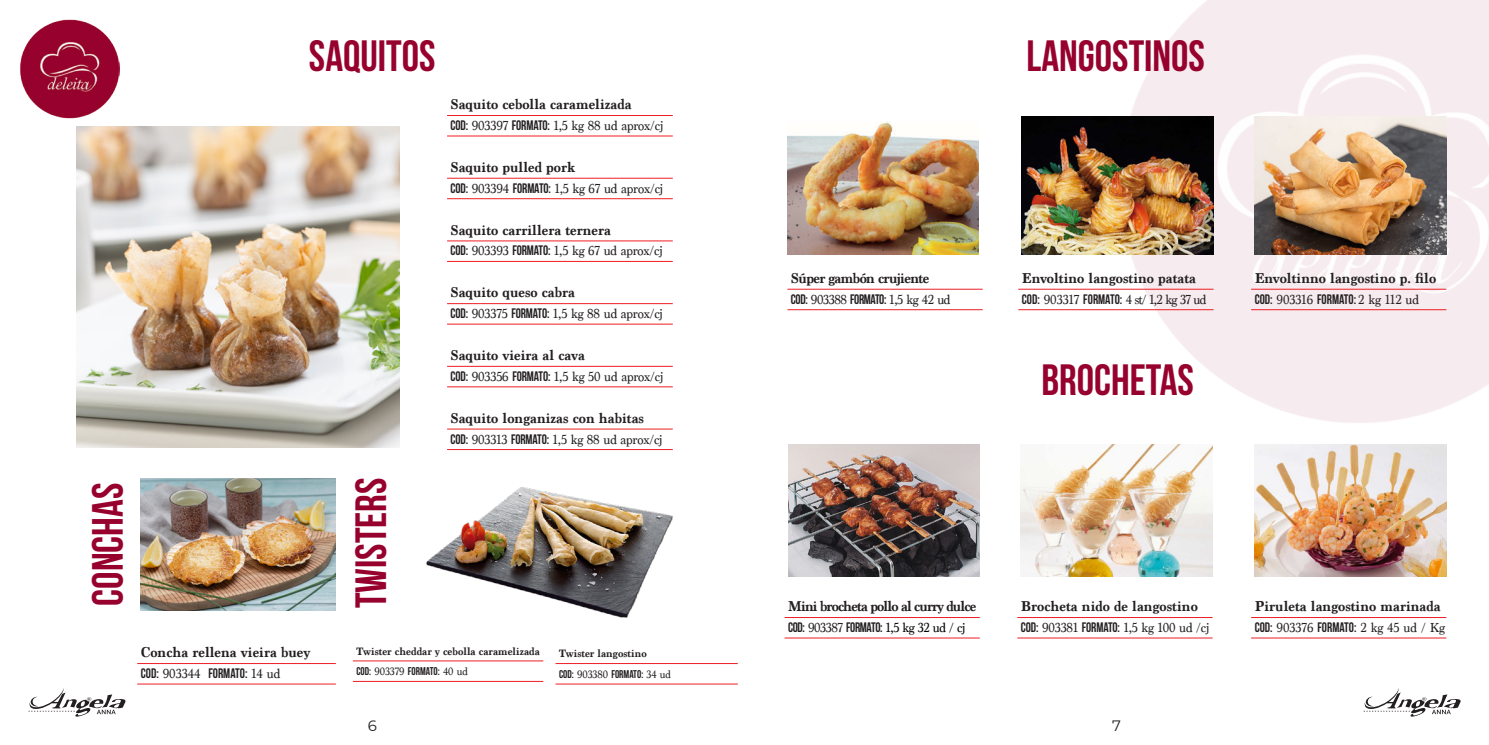
<style>
.page{position:relative;width:1489px;height:745px;background:#fff}
.page>*{position:absolute;margin:0;border:0;box-sizing:border-box;transform-origin:0 0}
.t1{font:43.75px "Bebas Neue";color:#97012d}
.t2{font:700 15px "Marion";color:#231f20;scale:.95 1}
.t3{font:700 15px "Marion";letter-spacing:-.06em;color:#231f20;scale:.95 1}
.t4{font:700 15px "Marion";letter-spacing:-.04em;color:#231f20;scale:.95 1}
.t5{font:15px "Montserrat";color:#231f20}
.t6{font:13.75px "Marion";letter-spacing:-.01em;color:#231f20;scale:.95 1}
.t7{font:13.75px "Bebas Neue";letter-spacing:-.03em;color:#231f20;scale:.95 1}
.t8{font:13.75px "Marion";letter-spacing:-.03em;color:#231f20;scale:.95 1}
.t9{font:13.75px "Bebas Neue";color:#231f20;scale:.95 1}
.t10{font:700 11.25px "Marion";color:#231f20;scale:.95 1}
.t11{font:11.25px "Bebas Neue";color:#231f20;scale:.95 1}
.s1{font-family:"Bebas Neue"}
.s2{font-family:"Marion"}
.s3{font-family:"Marion";color:#000}
</style>
<div class="page">
<img style="left:20px;top:19px;width:99px;height:100px">
<img style="left:1100px;top:0;width:388px;height:423px">
<svg style="left:28px;top:688px;width:98px;height:28px"></svg>
<svg style="left:1363px;top:688px;width:97px;height:28px"></svg>
<hr style="left:447px;top:115px;width:225px;height:1px;background:#ee1d23">
<hr style="left:447px;top:136px;width:225px;height:1px;background:#ee1d23">
<hr style="left:447px;top:178px;width:225px;height:1px;background:#ee1d23">
<hr style="left:447px;top:198px;width:225px;height:1px;background:#ee1d23">
<hr style="left:447px;top:240px;width:225px;height:1px;background:#ee1d23">
<hr style="left:447px;top:261px;width:225px;height:1px;background:#ee1d23">
<hr style="left:447px;top:303px;width:225px;height:1px;background:#ee1d23">
<hr style="left:447px;top:323px;width:225px;height:1px;background:#ee1d23">
<hr style="left:447px;top:366px;width:225px;height:1px;background:#ee1d23">
<hr style="left:447px;top:386px;width:225px;height:1px;background:#ee1d23">
<hr style="left:447px;top:428px;width:225px;height:1px;background:#ee1d23">
<hr style="left:447px;top:449px;width:225px;height:1px;background:#ee1d23">
<img style="left:77px;top:126px;width:323px;height:321px">
<hr style="left:137px;top:662px;width:199px;height:1px;background:#ee1d23">
<hr style="left:137px;top:683px;width:199px;height:1px;background:#ee1d23">
<img style="left:141px;top:478px;width:195px;height:131px">
<hr style="left:787px;top:289px;width:195px;height:1px;background:#ee1d23">
<hr style="left:787px;top:309px;width:195px;height:1px;background:#ee1d23">
<hr style="left:784px;top:616px;width:195px;height:1px;background:#ee1d23">
<hr style="left:784px;top:637px;width:195px;height:1px;background:#ee1d23">
<hr style="left:1018px;top:289px;width:195px;height:1px;background:#ee1d23">
<hr style="left:1018px;top:309px;width:195px;height:1px;background:#ee1d23">
<hr style="left:1017px;top:616px;width:195px;height:1px;background:#ee1d23">
<hr style="left:1017px;top:637px;width:195px;height:1px;background:#ee1d23">
<hr style="left:1250px;top:289px;width:196px;height:1px;background:#ee1d23">
<hr style="left:1250px;top:309px;width:196px;height:1px;background:#ee1d23">
<hr style="left:1250px;top:616px;width:196px;height:1px;background:#ee1d23">
<hr style="left:1250px;top:637px;width:196px;height:1px;background:#ee1d23">
<img style="left:787px;top:122px;width:191px;height:132px">
<img style="left:788px;top:444px;width:191px;height:131px">
<img style="left:1021px;top:116px;width:192px;height:138px">
<img style="left:1020px;top:444px;width:192px;height:131px">
<img style="left:1254px;top:116px;width:192px;height:138px">
<img style="left:1254px;top:444px;width:192px;height:131px">
<hr style="left:555px;top:662px;width:182px;height:1px;background:#ee1d23">
<hr style="left:555px;top:683px;width:182px;height:1px;background:#ee1d23">
<hr style="left:353px;top:660px;width:190px;height:1px;background:#ee1d23">
<hr style="left:353px;top:680px;width:190px;height:1px;background:#ee1d23">
<img style="left:426px;top:487px;width:247px;height:131px">
<p class="t1" style="left:309px;top:32px;width:128px">SAQUITOS</p>
<p class="t1" style="left:1026px;top:32px;width:180px">LANGOSTINOS</p>
<p class="t1" style="left:84px;top:605px;width:124px;rotate:-90deg">CONCHAS</p>
<p class="t1" style="left:347px;top:608px;width:132px;rotate:-90deg">TWISTERS</p>
<p class="t2" style="left:450px;top:95px;width:192px">Saquito cebolla caramelizada</p>
<p class="t6" style="left:450px;top:117px;width:225px"><span class="s1">COD:</span> 903397 <span class="s1">FORMATO:</span> 1,5 kg 88 ud aprox/cj</p>
<p class="t2" style="left:450px;top:158px;width:132px">Saquito pulled pork</p>
<p class="t6" style="left:450px;top:180px;width:225px"><span class="s1">COD:</span> 903394 <span class="s1">FORMATO:</span> 1,5 kg 67 ud aprox/cj</p>
<p class="t2" style="left:450px;top:221px;width:170px">Saquito carrillera ternera</p>
<p class="t6" style="left:450px;top:242px;width:224px"><span class="s1">COD:</span> 903393 <span class="s1">FORMATO:</span> 1,5 kg 67 ud aprox/cj</p>
<p class="t2" style="left:450px;top:283px;width:132px">Saquito queso cabra</p>
<p class="t6" style="left:450px;top:305px;width:225px"><span class="s1">COD:</span> 903375 <span class="s1">FORMATO:</span> 1,5 kg 88 ud aprox/cj</p>
<p class="t2" style="left:450px;top:346px;width:143px">Saquito vieira al cava</p>
<p class="t6" style="left:450px;top:368px;width:225px"><span class="s1">COD:</span> 903356 <span class="s1">FORMATO:</span> 1,5 kg 50 ud aprox/cj</p>
<p class="t2" style="left:450px;top:408px;width:205px">Saquito longanizas con habitas</p>
<p class="t6" style="left:450px;top:430px;width:224px"><span class="s1">COD:</span> 903313 <span class="s1">FORMATO:</span> 1,5 kg 88 ud aprox/cj</p>
<p class="t2" style="left:141px;top:643px;width:180px">Concha rellena vieira buey</p>
<p class="t9" style="left:141px;top:665px;width:148px">COD: <span class="s2">903344</span> FORMATO: <span class="s2">14 ud</span></p>
<p class="t10" style="left:356px;top:643px;width:195px">Twister cheddar y cebolla caramelizada</p>
<p class="t11" style="left:356px;top:665px;width:119px">COD: <span class="s2">903379</span> FORMATO: <span class="s2">40 ud</span></p>
<p class="t10" style="left:559px;top:646px;width:94px">Twister langostino</p>
<p class="t11" style="left:559px;top:667px;width:119px">COD: <span class="s2">903380</span> FORMATO: <span class="s2">34 ud</span></p>
<p class="t4" style="left:791px;top:269px;width:147px">Súper gambón crujiente</p>
<p class="t8" style="left:791px;top:291px;width:169px"><span class="s1">COD:</span> 903388 <span class="s1">FORMATO:</span> 1,5 kg 42 ud</p>
<p class="t2" style="left:1021px;top:269px;width:185px">Envoltino langostino patata</p>
<p class="t6" style="left:1021px;top:291px;width:196px"><span class="s1">COD:</span> 903317 <span class="s1">FORMATO:</span> 4 st/ 1,2 kg 37 ud</p>
<p class="t1" style="left:1041px;top:355px;width:154px">BROCHETAS</p>
<p class="t3" style="left:788px;top:597px;width:199px">Mini brocheta pollo al curry dulce</p>
<p class="t7" style="left:788px;top:619px;width:188px">COD: <span class="s2">903387</span> FORMATO: <span class="s3">1,5 kg 32 ud / cj</span></p>
<p class="t2" style="left:1020px;top:597px;width:188px">Brocheta nido de langostino</p>
<p class="t6" style="left:1020px;top:619px;width:200px"><span class="s1">COD:</span> 903381 <span class="s1">FORMATO:</span> 1,5 kg 100 ud /cj</p>
<p class="t5" style="left:367px;top:715px;width:11px">6</p>
<p class="t5" style="left:1112px;top:715px;width:10px">7</p>
<p class="t2" style="left:1254px;top:269px;width:192px">Envoltinno langostino p. filo</p>
<p class="t6" style="left:1254px;top:291px;width:175px"><span class="s1">COD:</span> 903316 <span class="s1">FORMATO:</span> 2 kg 112 ud</p>
<p class="t2" style="left:1254px;top:597px;width:197px">Piruleta langostino marinada</p>
<p class="t6" style="left:1254px;top:619px;width:202px"><span class="s1">COD:</span> 903376 <span class="s1">FORMATO:</span> 2 kg 45 ud / Kg</p>
</div>
